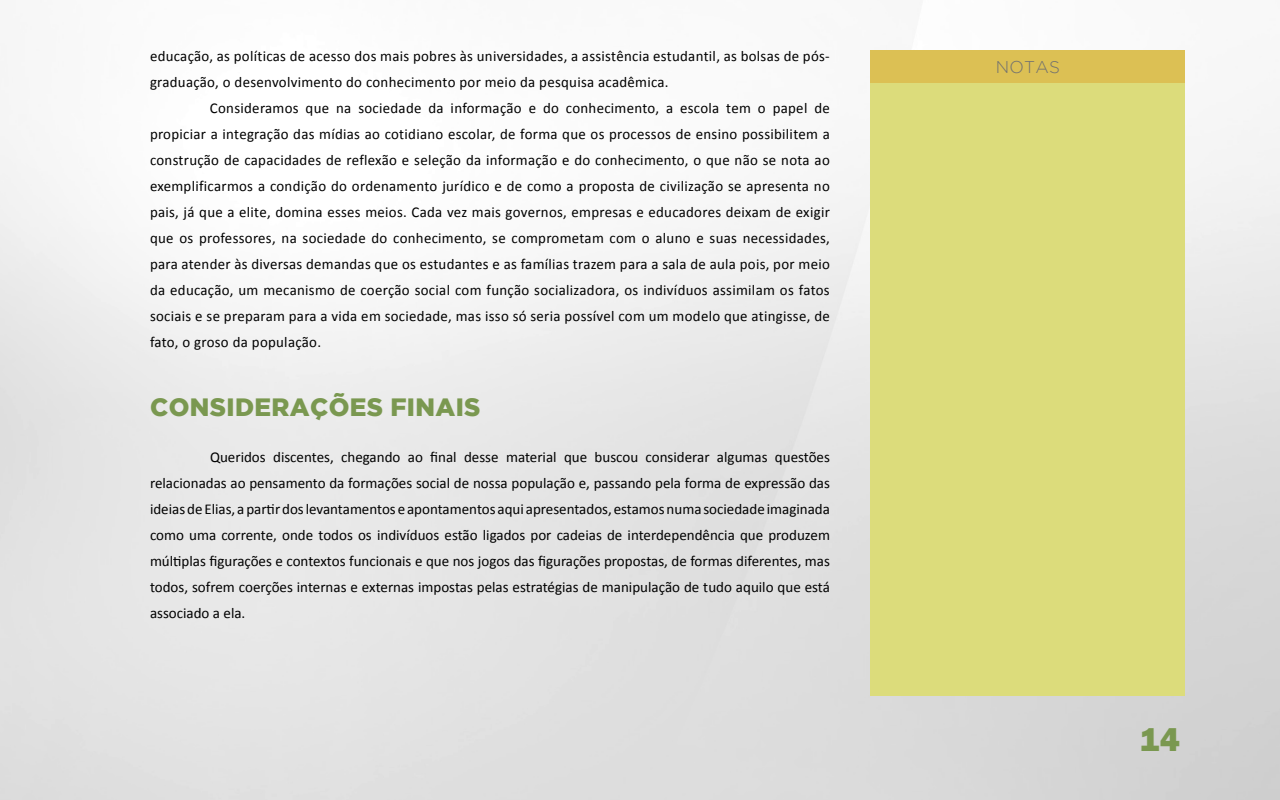
<style>
.page{position:relative;width:1280px;height:800px;background:#fff}
.page>*{position:absolute;margin:0;border:0;box-sizing:border-box;transform-origin:0 0}
.t1{font:800 34px "Franklin Gothic";color:#7a9850}
.t2{font:900 25px "Gotham";letter-spacing:.015em;color:#7a9850}
.t3{font:300 17px "Gotham";letter-spacing:.015em;color:#707070}
.t4{font:15px/26px "Calibri";letter-spacing:.02em;color:#000;text-align:justify}
</style>
<div class="page">
<div style="left:870px;top:50px;width:316px;height:646px;background:#dcdc7b"></div>
<div style="left:870px;top:50px;width:316px;height:34px;background:#dcc054"></div>
<p class="t4" style="left:150px;top:43px;width:681px">educação, as políticas de acesso dos mais pobres às universidades, a assistência estudantil, as bolsas de pós&shy;graduação, o desenvolvimento do conhecimento por meio da pesquisa acadêmica.</p>
<p class="t4" style="left:150px;top:95px;width:681px;text-indent:60px">Consideramos que na sociedade da informação e do conhecimento, a escola tem o papel de propiciar a integração das mídias ao cotidiano escolar, de forma que os processos de ensino possibilitem a construção de capacidades de reflexão e seleção da informação e do conhecimento, o que não se nota ao exemplificarmos a condição do ordenamento jurídico e de como a proposta de civilização se apresenta no pais, já que a elite, domina esses meios. Cada vez mais governos, empresas e educadores deixam de exigir que os professores, na sociedade do conhecimento, se comprometam com o aluno e suas necessidades, para atender às diversas demandas que os estudantes e as famílias trazem para a sala de aula pois, por meio da educação, um mecanismo de coerção social com função socializadora, os indivíduos assimilam os fatos sociais e se preparam para a vida em sociedade, mas isso só seria possível com um modelo que atingisse, de fato, o groso da população.</p>
<h2 class="t2" style="left:150px;top:393px;width:76px">CONSIDE</h2>
<h2 class="t2" style="left:272px;top:393px;width:180px">RAÇÕES FINAIS</h2>
<p class="t4" style="left:150px;top:444px;width:682px;text-indent:60px">Queridos discentes, chegando ao final desse material que buscou considerar algumas questões relacionadas ao pensamento da formações social de nossa população e, passando pela forma de expressão das ideias de Elias, a partir dos levantamentos e apontamentos aqui apresentados, estamos numa sociedade imaginada como uma corrente, onde todos os indivíduos estão ligados por cadeias de interdependência que produzem múltiplas figurações e contextos funcionais e que nos jogos das figurações propostas, de formas diferentes, mas todos, sofrem coerções internas e externas impostas pelas estratégias de manipulação de tudo aquilo que está associado a ela.</p>
<p class="t3" style="left:996px;top:58px;width:66px">NOTAS</p>
<h1 class="t1" style="left:1140px;top:717px;width:42px">14</h1>
</div>
